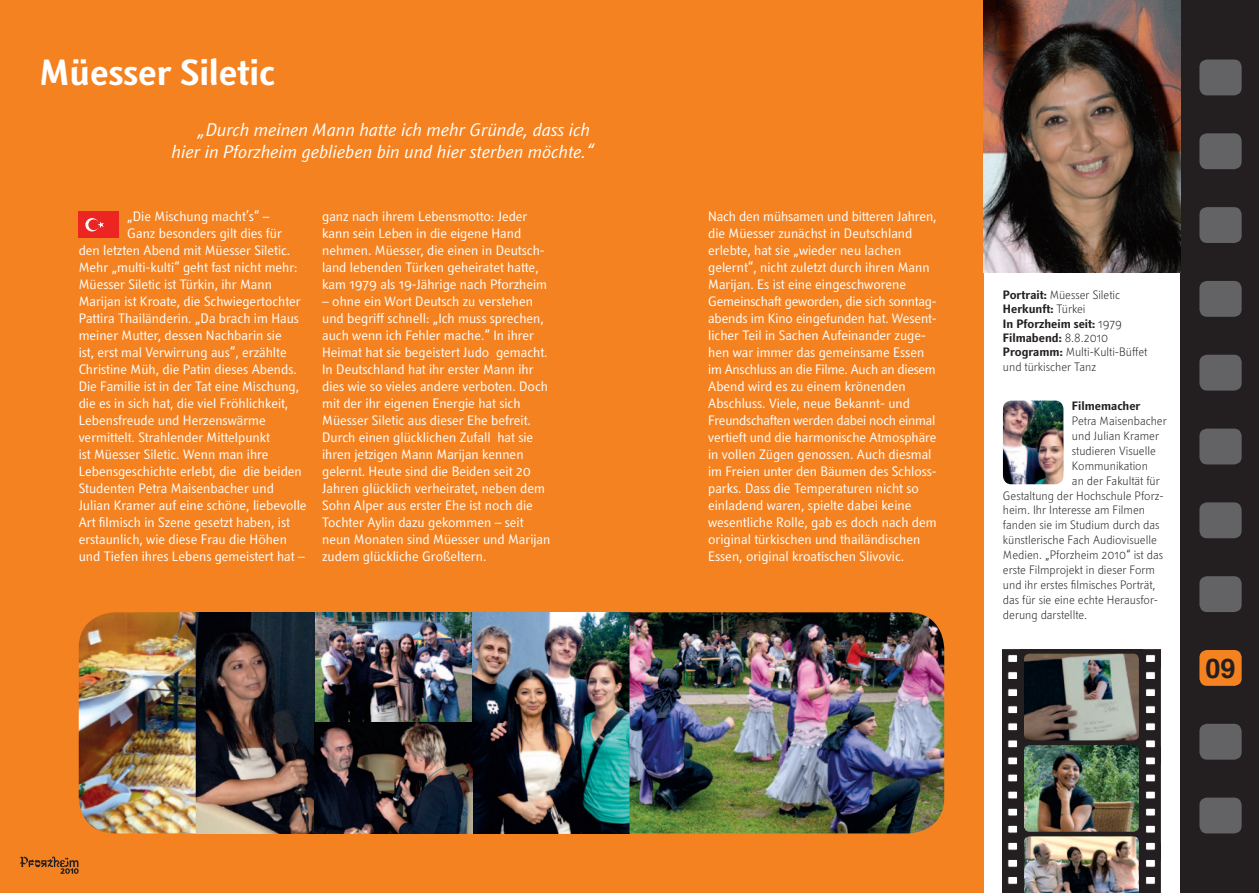
<style>
.page{position:relative;width:1259px;height:893px;background:#fff}
.page>*{position:absolute;margin:0;border:0;box-sizing:border-box;transform-origin:0 0}
.t1{font:700 36px "Textra LT";color:#fff}
.t2{font:700 27px "Helvetica";color:#231f20}
.t3{font:italic 18px/21.6px "Textra LT";color:#fff;text-align:right}
.t4{font:13.5px/17px "Textra LT";color:#fff}
.t5{font:300 12px/14.4px "Textra LT";color:#231f20}
.t6{font:700 12px "Textra LT";color:#231f20}
.s1{font-weight:700}
</style>
<div class="page">
<div style="left:1180px;top:0;width:79px;height:893px;background:#231f20"></div>
<div style="left:1199px;top:60px;width:42px;height:35px;background:#636366;border-radius:8px"></div>
<div style="left:1199px;top:502px;width:42px;height:36px;background:#636366;border-radius:8px"></div>
<div style="left:1199px;top:724px;width:42px;height:36px;background:#636366;border-radius:8px"></div>
<div style="left:1199px;top:429px;width:42px;height:35px;background:#636366;border-radius:8px"></div>
<div style="left:1199px;top:576px;width:42px;height:36px;background:#636366;border-radius:8px"></div>
<div style="left:1199px;top:798px;width:42px;height:35px;background:#636366;border-radius:8px"></div>
<div style="left:1199px;top:650px;width:42px;height:36px;background:#f58220;border-radius:8px"></div>
<div style="left:1199px;top:281px;width:42px;height:36px;background:#636366;border-radius:8px"></div>
<div style="left:1199px;top:207px;width:42px;height:36px;background:#636366;border-radius:8px"></div>
<div style="left:1199px;top:133px;width:42px;height:36px;background:#636366;border-radius:8px"></div>
<div style="left:1199px;top:355px;width:42px;height:36px;background:#636366;border-radius:8px"></div>
<div style="left:0;top:0;width:983px;height:893px;background:#f58220"></div>
<img style="left:983px;top:0;width:197px;height:272px">
<svg style="left:1003px;top:650px;width:17px;height:243px"></svg>
<svg style="left:1142px;top:650px;width:18px;height:243px;background:#4d494a"></svg>
<div style="left:1020px;top:650px;width:122px;height:243px;background:#231f20"></div>
<img style="left:1024px;top:654px;width:115px;height:86px">
<img style="left:1024px;top:745px;width:115px;height:87px">
<img style="left:1024px;top:836px;width:115px;height:57px">
<img style="left:1003px;top:401px;width:60px;height:83px">
<img style="left:79px;top:612px;width:865px;height:221px">
<div style="left:79px;top:211px;width:40px;height:27px;background:#ec2523"></div>
<svg style="left:85px;top:218px;width:14px;height:13px"></svg>
<div style="left:88px;top:219px;width:11px;height:11px;background:#ec2523;border-radius:50%"></div>
<svg style="left:98px;top:222px;width:6px;height:6px"></svg>
<svg style="left:20px;top:856px;width:59px;height:18px"></svg>
<h1 class="t1" style="left:39px;top:49px;width:237px">Müesser Siletic</h1>
<h3 class="t3" style="left:172px;top:119px;width:423px">„Durch meinen Mann hatte ich mehr Gründe, dass ich hier in Pforzheim geblieben bin und hier sterben möchte.“</h3>
<p class="t4" style="left:127px;top:208px;width:144px">„Die Mischung macht’s“ –</p>
<p class="t4" style="left:127px;top:225px;width:156px">Ganz besonders gilt dies für</p>
<p class="t4" style="left:79px;top:242px;width:213px">den letzten Abend mit Müesser Siletic.</p>
<p class="t4" style="left:79px;top:259px;width:220px">Mehr „multi-kulti“ geht fast nicht mehr:</p>
<p class="t4" style="left:79px;top:276px;width:195px">Müesser Siletic ist Türkin, ihr Mann</p>
<p class="t4" style="left:79px;top:293px;width:224px">Marijan ist Kroate, die Schwiegertochter</p>
<p class="t4" style="left:79px;top:310px;width:222px">Pattira Thailänderin. „Da brach im Haus</p>
<p class="t4" style="left:79px;top:327px;width:204px">meiner Mutter, dessen Nachbarin sie</p>
<p class="t4" style="left:79px;top:344px;width:209px">ist, erst mal Verwirrung aus“, erzählte</p>
<p class="t4" style="left:79px;top:361px;width:220px">Christine Müh, die Patin dieses Abends.</p>
<p class="t4" style="left:79px;top:378px;width:222px">Die Familie ist in der Tat eine Mischung,</p>
<p class="t4" style="left:79px;top:395px;width:211px">die es in sich hat, die viel Fröhlichkeit,</p>
<p class="t4" style="left:79px;top:412px;width:189px">Lebensfreude und Herzenswärme</p>
<p class="t4" style="left:79px;top:429px;width:193px">vermittelt. Strahlender Mittelpunkt</p>
<p class="t4" style="left:79px;top:446px;width:191px">ist Müesser Siletic. Wenn man ihre</p>
<p class="t4" style="left:79px;top:463px;width:225px">Lebensgeschichte erlebt, die die beiden</p>
<p class="t4" style="left:79px;top:480px;width:197px">Studenten Petra Maisenbacher und</p>
<p class="t4" style="left:79px;top:497px;width:229px">Julian Kramer auf eine schöne, liebevolle</p>
<p class="t4" style="left:79px;top:514px;width:213px">Art filmisch in Szene gesetzt haben, ist</p>
<p class="t4" style="left:79px;top:531px;width:210px">erstaunlich, wie diese Frau die Höhen</p>
<p class="t4" style="left:79px;top:548px;width:228px">und Tiefen ihres Lebens gemeistert hat –</p>
<p class="t4" style="left:322px;top:208px;width:226px">ganz nach ihrem Lebensmotto: Jeder kann sein Leben in die eigene Hand nehmen. Müesser, die einen in Deutsch&shy;land lebenden Türken geheiratet hatte, kam 1979 als 19-Jährige nach Pforzheim</p>
<p class="t4" style="left:322px;top:293px;width:230px">– ohne ein Wort Deutsch zu verstehen und begriff schnell: „Ich muss sprechen, auch wenn ich Fehler mache.“ In ihrer Heimat hat sie begeistert Judo gemacht.<br>In Deutschland hat ihr erster Mann ihr dies wie so vieles andere verboten. Doch mit der ihr eigenen Energie hat sich Müesser Siletic aus dieser Ehe befreit.<br>Durch einen glücklichen Zufall hat sie ihren jetzigen Mann Marijan kennen gelernt. Heute sind die Beiden seit 20<br>Jahren glücklich verheiratet, neben dem Sohn Alper aus erster Ehe ist noch die Tochter Aylin dazu gekommen – seit neun Monaten sind Müesser und Marijan zudem glückliche Großeltern.</p>
<p class="t4" style="left:708px;top:208px;width:230px">Nach den mühsamen und bitteren Jahren, die Müesser zunächst in Deutschland erlebte, hat sie „wieder neu lachen gelernt“, nicht zuletzt durch ihren Mann Marijan. Es ist eine eingeschworene Gemeinschaft geworden, die sich sonntag&shy;abends im Kino eingefunden hat. Wesent&shy;licher Teil in Sachen Aufeinander zuge&shy;hen war immer das gemeinsame Essen im Anschluss an die Filme. Auch an diesem Abend wird es zu einem krönenden Abschluss. Viele, neue Bekannt- und Freundschaften werden dabei noch einmal vertieft und die harmonische Atmosphäre in vollen Zügen genossen. Auch diesmal im Freien unter den Bäumen des Schloss&shy;parks. Dass die Temperaturen nicht so einladend waren, spielte dabei keine wesentliche Rolle, gab es doch nach dem original türkischen und thailändischen Essen, original kroatischen Slivovic.</p>
<p class="t5" style="left:1003px;top:287px;width:146px"><span class="s1">Portrait:</span> Müesser Siletic<br><span class="s1">Herkunft:</span> Türkei<br><span class="s1">In Pforzheim seit:</span> 1979<br><span class="s1">Filmabend:</span> 8.8.2010<br><span class="s1">Programm:</span> Multi-Kulti-Büffet und türkischer Tanz</p>
<p class="t6" style="left:1072px;top:398px;width:70px">Filmemacher</p>
<p class="t5" style="left:1072px;top:413px;width:96px">Petra Maisenbacher</p>
<p class="t5" style="left:1072px;top:428px;width:89px">und Julian Kramer</p>
<p class="t5" style="left:1072px;top:443px;width:85px">studieren Visuelle</p>
<p class="t5" style="left:1072px;top:458px;width:77px">Kommunikation</p>
<p class="t5" style="left:1072px;top:473px;width:89px">an der Fakultät für</p>
<p class="t5" style="left:1003px;top:488px;width:162px">Gestaltung der Hochschule Pforz-</p>
<p class="t5" style="left:1003px;top:503px;width:144px">heim. Ihr Interesse am Filmen</p>
<p class="t5" style="left:1003px;top:518px;width:158px">fanden sie im Studium durch das</p>
<p class="t5" style="left:1003px;top:532px;width:155px">künstlerische Fach Audiovisuelle</p>
<p class="t5" style="left:1003px;top:547px;width:162px">Medien. „Pforzheim 2010“ ist das</p>
<p class="t5" style="left:1003px;top:562px;width:154px">erste Filmprojekt in dieser Form</p>
<p class="t5" style="left:1003px;top:577px;width:154px">und ihr erstes filmisches Porträt,</p>
<p class="t5" style="left:1003px;top:592px;width:157px">das für sie eine echte Herausfor-</p>
<p class="t5" style="left:1003px;top:607px;width:86px">derung darstellte.</p>
<h2 class="t2" style="left:1205px;top:647px;width:32px">09</h2>
</div>
